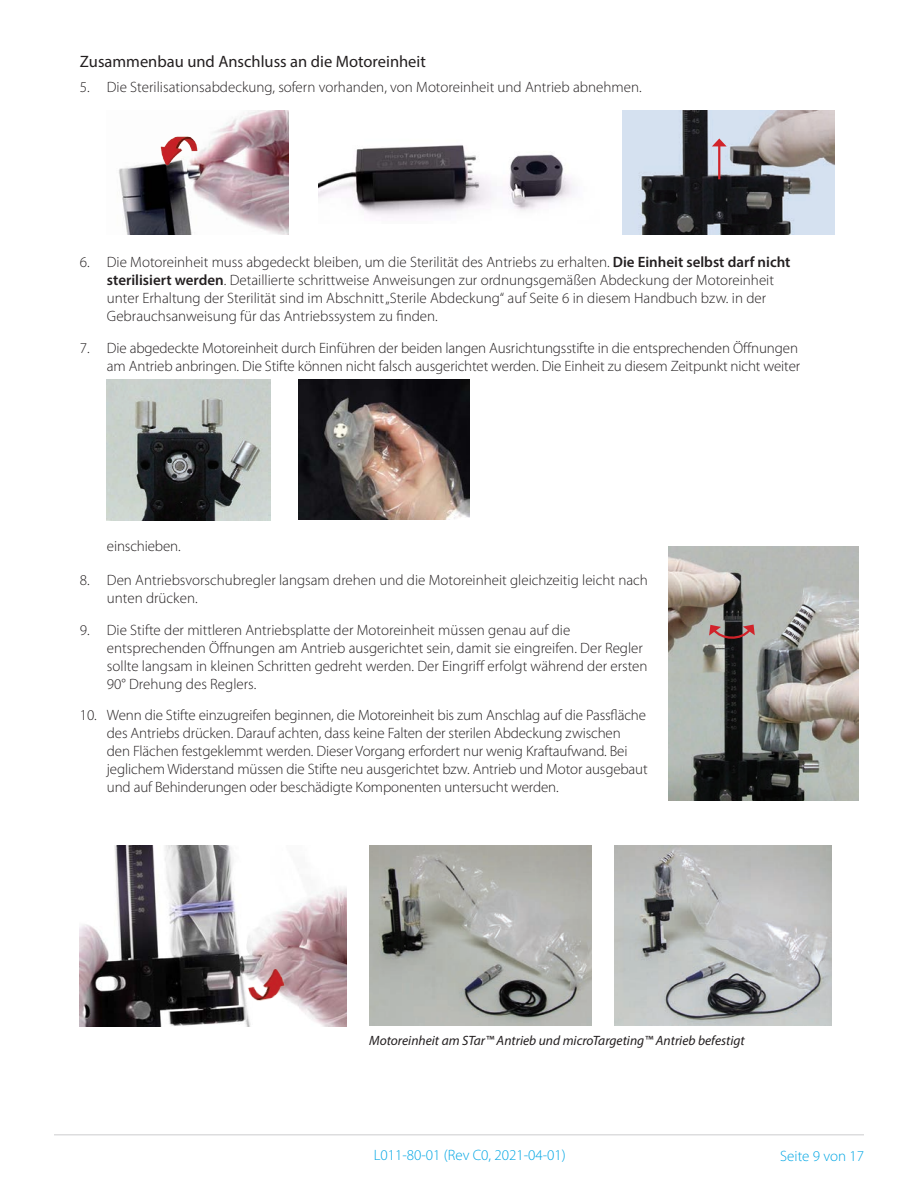
<style>
.page{position:relative;width:918px;height:1188px;background:#fff}
.page>*{position:absolute;margin:0;border:0;box-sizing:border-box;transform-origin:0 0}
.t1{font:16.5px "Myriad Pro";color:#231f20}
.t2{font:300 15px/18px "Myriad Pro";color:#231f20}
.t3{font:300 15px "Myriad Pro";color:#00a6e4}
.t4{font:italic 13.5px "Myriad Pro";color:#231f20}
.s1{font-weight:600}
</style>
<div class="page">
<hr style="left:54px;top:1134px;width:810px;height:2px;background:#ddddde">
<img style="left:119px;top:111px;width:169px;height:124px">
<img style="left:318px;top:145px;width:256px;height:73px">
<img style="left:623px;top:111px;width:211px;height:124px">
<hr style="left:718px;top:145px;width:2px;height:34px;background:#d1232a">
<svg style="left:712px;top:139px;width:15px;height:7px"></svg>
<img style="left:107px;top:379px;width:163px;height:141px">
<img style="left:299px;top:379px;width:170px;height:141px">
<img style="left:668px;top:547px;width:190px;height:254px">
<svg style="left:709px;top:625px;width:46px;height:16px"></svg>
<img style="left:369px;top:846px;width:223px;height:180px">
<img style="left:615px;top:846px;width:216px;height:180px">
<img style="left:80px;top:846px;width:267px;height:180px">
<img style="left:158px;top:132px;width:47px;height:47px">
<img style="left:234px;top:952px;width:54px;height:54px">
<p class="t1" style="left:80px;top:51px;width:348px">Zusammenbau und Anschluss an die Motoreinheit</p>
<p class="t2" style="left:80px;top:77px;width:563px">5. Die Sterilisationsabdeckung, sofern vorhanden, von Motoreinheit und Antrieb abnehmen.</p>
<p class="t2" style="left:107px;top:253px;width:685px;text-indent:-27px">6. Die Motoreinheit muss abgedeckt bleiben, um die Sterilität des Antriebs zu erhalten. <span class="s1">Die Einheit selbst darf nicht sterilisiert werden</span>. Detaillierte schrittweise Anweisungen zur ordnungsgemäßen Abdeckung der Motoreinheit unter Erhaltung der Sterilität sind im Abschnitt „Sterile Abdeckung“ auf Seite 6 in diesem Handbuch bzw. in der Gebrauchsanweisung für das Antriebssystem zu finden.</p>
<p class="t2" style="left:80px;top:338px;width:722px;text-align:right">7. Die abgedeckte Motoreinheit durch Einführen der beiden langen Ausrichtungsstifte in die entsprechenden Öffnungen am Antrieb anbringen. Die Stifte können nicht falsch ausgerichtet werden. Die Einheit zu diesem Zeitpunkt nicht weiter</p>
<p class="t2" style="left:107px;top:536px;width:75px">einschieben.</p>
<p class="t2" style="left:107px;top:571px;width:543px;text-indent:-27px">8. Den Antriebsvorschubregler langsam drehen und die Motoreinheit gleichzeitig leicht nach unten drücken.</p>
<p class="t2" style="left:107px;top:620px;width:542px;text-indent:-27px">9. Die Stifte der mittleren Antriebsplatte der Motoreinheit müssen genau auf die entsprechenden Öffnungen am Antrieb ausgerichtet sein, damit sie eingreifen. Der Regler sollte langsam in kleinen Schritten gedreht werden. Der Eingriff erfolgt während der ersten 90° Drehung des Reglers.</p>
<p class="t2" style="left:107px;top:706px;width:542px;text-indent:-27px">10. Wenn die Stifte einzugreifen beginnen, die Motoreinheit bis zum Anschlag auf die Passfläche des Antriebs drücken. Darauf achten, dass keine Falten der sterilen Abdeckung zwischen<br>den Flächen festgeklemmt werden. Dieser Vorgang erfordert nur wenig Kraftaufwand. Bei jeglichem Widerstand müssen die Stifte neu ausgerichtet bzw. Antrieb und Motor ausgebaut und auf Behinderungen oder beschädigte Komponenten untersucht werden.</p>
<p class="t4" style="left:369px;top:1032px;width:377px">Motoreinheit am STar™ Antrieb und microTargeting™ Antrieb befestigt</p>
<p class="t3" style="left:374px;top:1146px;width:194px">L011-80-01 (Rev C0, 2021-04-01)</p>
<p class="t3" style="left:780px;top:1147px;width:85px">Seite 9 von 17</p>
</div>
